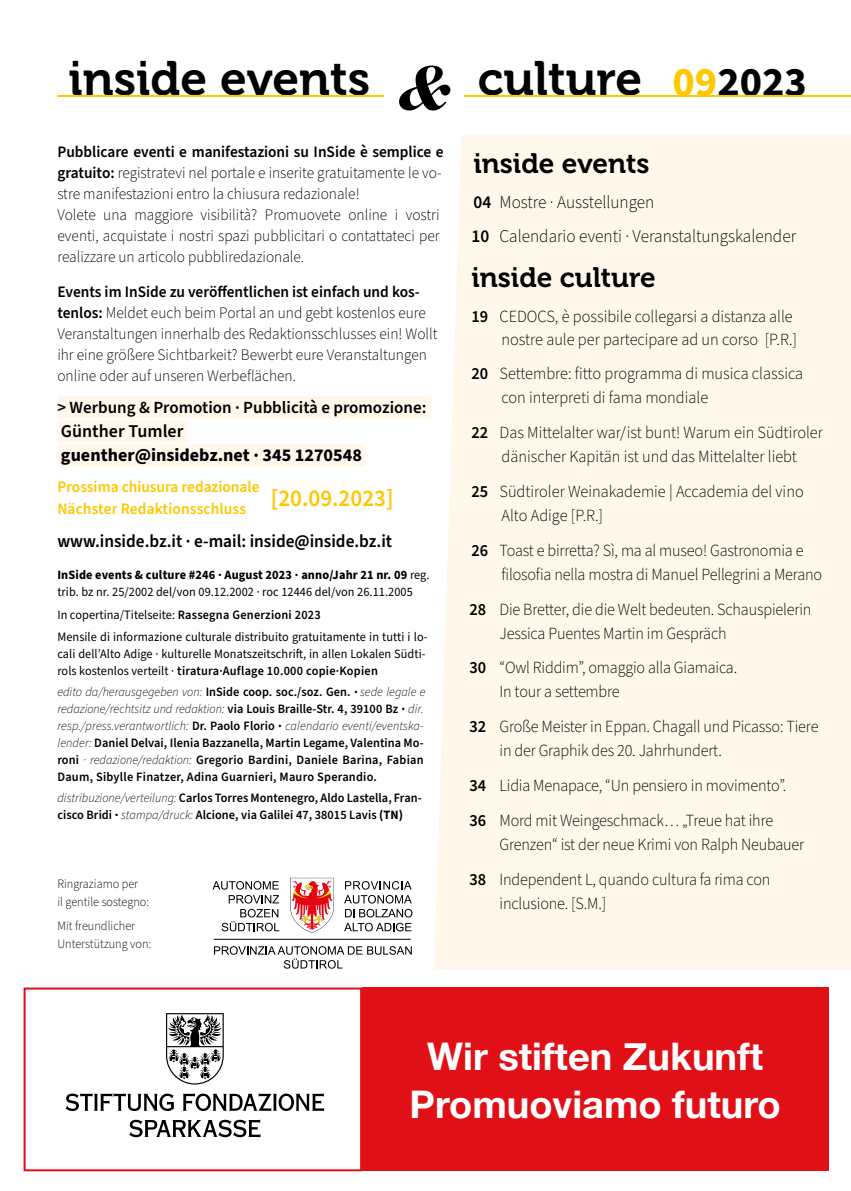
<style>
.page{position:relative;width:851px;height:1191px;background:#fff}
.page>*{position:absolute;margin:0;border:0;box-sizing:border-box;transform-origin:0 0}
.t1{font:48px "Museo 700";color:#000}
.t2{font:700 38px/48px "Helvetica Neue";color:#fff;text-align:center}
.t3{font:28px "Museo 700";color:#000}
.t4{font:300 18px/34.8px "Source Sans Pro";color:#000;scale:.96 1}
.t5{font:600 18px "Source Sans Pro";color:#000;scale:.96 1}
.t6{font:700 18px "Source Sans Pro";color:#000}
.t7{font:600 18px "Source Sans Pro";color:#000}
.t8{font:300 17px/24px "Source Sans Pro";letter-spacing:-.01em;color:#000;scale:.95 1}
.t9{font:300 17px/24px "Source Sans Pro";letter-spacing:-.01em;color:#000;scale:.96 1}
.t10{font:600 17px "Source Sans Pro";color:#000}
.t11{font:300 16px/21px "Source Sans Pro";color:#000;scale:.96 1}
.t12{font:600 16px/22px "Source Sans Pro";color:#fec700;scale:.96 1}
.t13{font:600 12.8px/17px "Source Sans Pro";letter-spacing:.005em;color:#000;scale:.96 1}
.t14{font:12.8px/17px "Source Sans Pro";letter-spacing:.005em;color:#000;scale:.96 1}
.t15{font:300 12.8px/18px "Source Sans Pro";color:#000;scale:.96 1}
.s1{font-family:"Source Sans Pro";font-weight:700;font-size:42px;color:#fec700}
.s2{font-family:"Source Sans Pro";font-weight:700;font-size:42px}
.s3{font-weight:600}
.s4{font-weight:700}
.s5{font-weight:300;font-style:italic}
</style>
<div class="page">
<hr style="left:57px;top:95px;width:327px;height:2px;background:#fec700">
<svg style="left:399px;top:66px;width:51px;height:44px"></svg>
<hr style="left:463px;top:95px;width:387px;height:2px;background:#fec700">
<div style="left:434px;top:135px;width:416px;height:834px;background:#fff7ea"></div>
<div style="left:57px;top:396px;width:374px;height:22px;background:#fff7ea"></div>
<div style="left:57px;top:420px;width:130px;height:22px;background:#fff7ea"></div>
<div style="left:57px;top:444px;width:308px;height:22px;background:#fff7ea"></div>
<svg style="left:290px;top:878px;width:44px;height:54px"></svg>
<svg style="left:214px;top:946px;width:197px;height:22px"></svg>
<hr style="left:214px;top:939px;width:196px;height:1px;background:#000">
<svg style="left:212px;top:881px;width:67px;height:8px"></svg>
<svg style="left:229px;top:895px;width:50px;height:8px"></svg>
<svg style="left:222px;top:909px;width:57px;height:22px"></svg>
<svg style="left:345px;top:881px;width:66px;height:8px"></svg>
<svg style="left:344px;top:895px;width:67px;height:8px"></svg>
<svg style="left:344px;top:909px;width:68px;height:22px"></svg>
<div style="left:362px;top:987px;width:466px;height:184px;background:#e11017"></div>
<svg style="left:166px;top:1013px;width:58px;height:71px"></svg>
<svg style="left:129px;top:1119px;width:131px;height:18px"></svg>
<svg style="left:183px;top:1093px;width:141px;height:18px"></svg>
<svg style="left:66px;top:1093px;width:108px;height:18px"></svg>
<div style="left:24px;top:987px;width:338px;height:184px;border:2px solid #e11017"></div>
<h1 class="t1" style="left:69px;top:52px;width:303px">inside events</h1>
<h1 class="t1" style="left:477px;top:52px;width:330px">culture <span class="s1">09</span><span class="s2">2023</span></h1>
<p class="t11" style="left:57px;top:142px;width:404px"><span class="s3">Pubblicare eventi e manifestazioni su InSide è semplice e gratuito:</span> registratevi nel portale e inserite gratuitamente le vo&shy;stre manifestazioni entro la chiusura redazionale!<br>Volete una maggiore visibilità? Promuovete online i vostri eventi, acquistate i nostri spazi pubblicitari o contattateci per realizzare un articolo pubbliredazionale.</p>
<p class="t11" style="left:57px;top:282px;width:397px"><span class="s3">Events im InSide zu veröffentlichen ist einfach und kos&shy;tenlos:</span> Meldet euch beim Portal an und gebt kostenlos eure Veranstaltungen innerhalb des Redaktionsschlusses ein! Wollt ihr eine größere Sichtbarkeit? Bewerbt eure Veranstaltungen online oder auf unseren Werbeflächen.</p>
<p class="t10" style="left:57px;top:396px;width:370px">&gt; Werbung &amp; Promotion · Pubblicità e promozione:</p>
<p class="t7" style="left:61px;top:419px;width:124px">Günther Tumler</p>
<p class="t6" style="left:61px;top:443px;width:302px">guenther@insidebz.net · 345 1270548</p>
<p class="t12" style="left:57px;top:476px;width:351px">Prossima chiusura redazionale<br>Nächster Redaktionsschluss <sup>[20.09.2023]</sup></p>
<p class="t5" style="left:57px;top:529px;width:350px">www.inside.bz.it · e-mail: inside@inside.bz.it</p>
<p class="t14" style="left:57px;top:566px;width:389px"><span class="s4">InSide events &amp; culture #246 · August 2023 · anno/Jahr 21 nr. 09</span> reg. trib. bz nr. 25/2002 del/von 09.12.2002 · roc 12446 del/von 26.11.2005</p>
<p class="t14" style="left:57px;top:603px;width:387px;line-height:22.6px">In copertina/Titelseite: <span class="s3">Rassegna Generzioni 2023<br></span>Mensile di informazione culturale distribuito gratuitamente in tutti i lo-</p>
<p class="t14" style="left:57px;top:646px;width:385px">cali dell’Alto Adige · kulturelle Monatszeitschrift, in allen Lokalen Südti&shy;rols kostenlos verteilt · <span class="s3">tiratura·Auflage 10.000 copie·Kopien</span></p>
<p class="t13" style="left:57px;top:684px;width:385px"><span class="s5">edito da/herausgegeben von:</span> InSide coop. soc./soz. Gen. <span class="s4">·</span> <span class="s5">sede legale e redazione/rechtsitz und redaktion:</span> via Louis Braille-Str. 4, 39100 Bz <span class="s4">·</span> <span class="s5">dir. resp./press.verantwortlich:</span> Dr. Paolo Florio <span class="s4">·</span> <span class="s5">calendario eventi/eventska&shy;lender:</span> Daniel Delvai, Ilenia Bazzanella, Martin Legame, Valentina Mo&shy;roni <span class="s5">· redazione/redaktion:</span> Gregorio Bardini, Daniele Barina, Fabian Daum, Sibylle Finatzer, Adina Guarnieri, Mauro Sperandio.</p>
<p class="t13" style="left:57px;top:790px;width:381px"><span class="s5">distribuzione/verteilung:</span> Carlos Torres Montenegro, Aldo Lastella, Fran&shy;cisco Bridi <span class="s4">·</span> <span class="s5">stampa/druck:</span> Alcione, via Galilei 47, 38015 Lavis <span class="s4">(TN)</span></p>
<p class="t15" style="left:57px;top:875px;width:97px">Ringraziamo per<br>il gentile sostegno:</p>
<p class="t15" style="left:57px;top:917px;width:99px">Mit freundlicher<br>Unterstützung von:</p>
<h3 class="t3" style="left:473px;top:148px;width:177px">inside events</h3>
<p class="t4" style="left:471px;top:185px;width:339px"><span class="s3">04</span> Mostre · Ausstellungen<br><span class="s3">10</span> Calendario eventi · Veranstaltungskalender</p>
<h3 class="t3" style="left:471px;top:261px;width:186px">inside culture</h3>
<p class="t9" style="left:471px;top:305px;width:340px;line-height:23px;text-align:right"><span class="s3">19</span> CEDOCS, è possibile collegarsi a distanza alle nostre aule per partecipare ad un corso [P.R.]</p>
<p class="t9" style="left:501px;top:362px;width:316px;text-indent:-30px"><span class="s3">20</span> Settembre: fitto programma di musica classica con interpreti di fama mondiale</p>
<p class="t9" style="left:471px;top:421px;width:367px;text-align:center"><span class="s3">22</span> Das Mittelalter war/ist bunt! Warum ein Südtiroler dänischer Kapitän ist und das Mittelalter liebt</p>
<p class="t9" style="left:501px;top:480px;width:316px;text-indent:-30px"><span class="s3">25</span> Südtiroler Weinakademie | Accademia del vino<br>Alto Adige [P.R.]</p>
<p class="t8" style="left:501px;top:538px;width:339px;text-indent:-30px"><span class="s3">26</span> Toast e birretta? Sì, ma al museo! Gastronomia e filosofia nella mostra di Manuel Pellegrini a Merano</p>
<p class="t8" style="left:499px;top:597px;width:330px;text-indent:-30px"><span class="s3">28</span> Die Bretter, die die Welt bedeuten. Schauspielerin<br>Jessica Puentes Martin im Gespräch</p>
<p class="t8" style="left:499px;top:656px;width:252px;text-indent:-30px"><span class="s3">30</span> “Owl Riddim”, omaggio alla Giamaica.<br>In tour a settembre</p>
<p class="t8" style="left:499px;top:715px;width:337px;text-indent:-30px"><span class="s3">32</span> Große Meister in Eppan. Chagall und Picasso: Tiere in der Graphik des 20. Jahrhundert.</p>
<p class="t8" style="left:469px;top:768px;width:335px;line-height:34.8px"><span class="s3">34</span> Lidia Menapace, “Un pensiero in movimento”.<br><span class="s3">36</span> Mord mit Weingeschmack… „Treue hat ihre</p>
<p class="t8" style="left:469px;top:827px;width:354px;line-height:34.8px;text-indent:30px">Grenzen“ ist der neue Krimi von Ralph Neubauer<br><span class="s3">38</span> Independent L, quando cultura fa rima con</p>
<p class="t8" style="left:499px;top:891px;width:114px">inclusione. [S.M.]</p>
<h2 class="t2" style="left:409px;top:1033px;width:372px">Wir stiften Zukunft<br>Promuoviamo futuro</h2>
</div>
